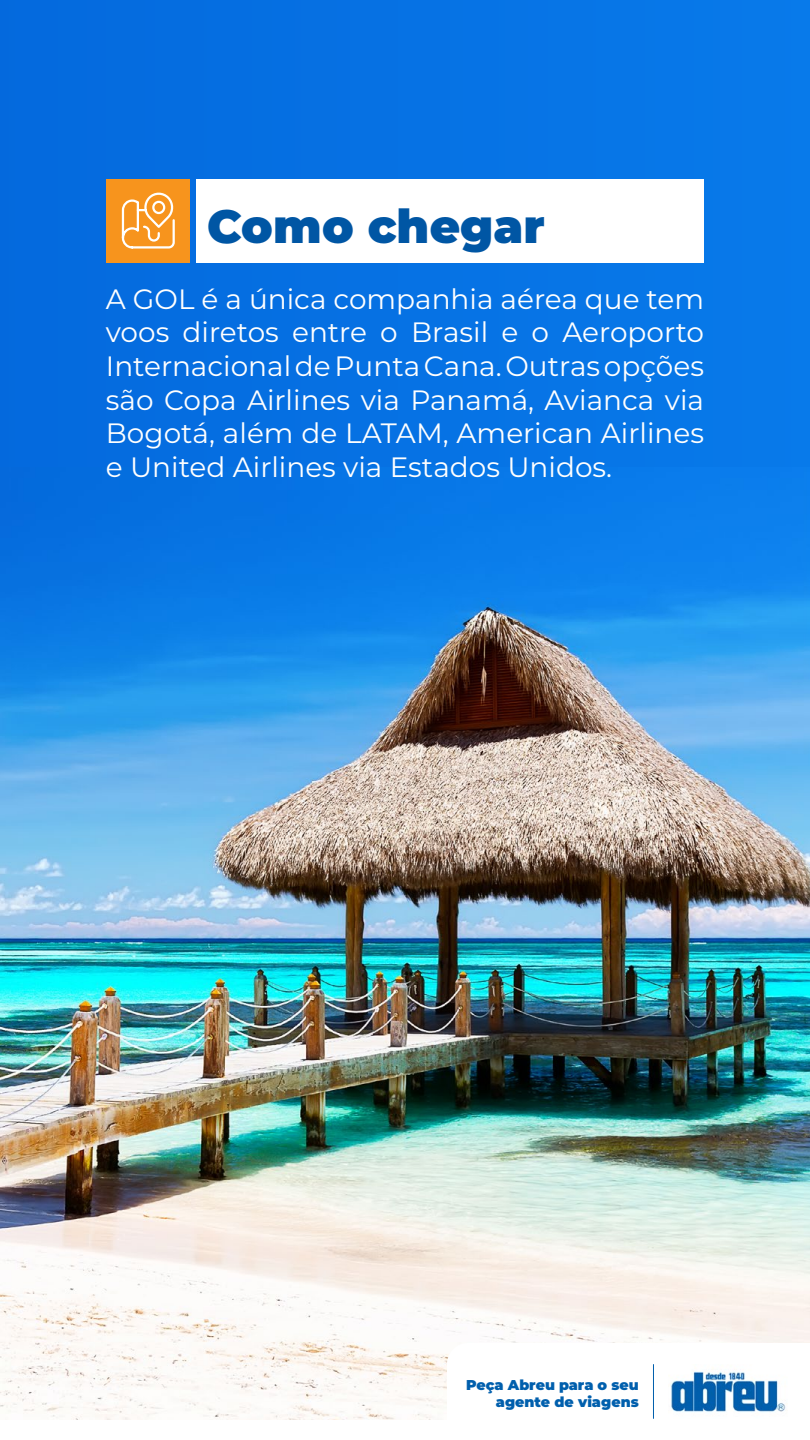
<style>
.page{position:relative;width:810px;height:1440px;background:#fff}
.page>*{position:absolute;margin:0;border:0;box-sizing:border-box;transform-origin:0 0}
.t1{font:900 46.72px "Montserrat";color:#0056a4}
.t2{font:27.97px/33.6px "Montserrat";color:#fff;text-align:justify}
.t3{font:900 14.25px/17.1px "Montserrat";color:#005fad;text-align:right}
</style>
<div class="page">
<div style="left:0;top:0;width:810px;height:510px;background:#0672e4"></div>
<img style="left:0;top:468px;width:810px;height:952px">
<div style="left:196px;top:179px;width:508px;height:83px;background:#fff"></div>
<div style="left:106px;top:179px;width:83px;height:83px;background:#f7941d"></div>
<svg style="left:121px;top:192px;width:54px;height:57px"></svg>
<svg style="left:447px;top:1343px;width:363px;height:77px"></svg>
<img style="left:668px;top:1364px;width:120px;height:55px">
<hr style="left:653px;top:1365px;width:1px;height:53px;background:#005fad">
<h1 class="t1" style="left:207px;top:191px;width:339px">Como chegar</h1>
<p class="t2" style="left:106px;top:281px;width:600px">A GOL é a única companhia aérea que tem voos diretos entre o Brasil e o Aeroporto Internacional de Punta Cana. Outras opções são Copa Airlines via Panamá, Avianca via Bogotá, além de LATAM, American Airlines e United Airlines via Estados Unidos.</p>
<p class="t3" style="left:466px;top:1375px;width:174px">Peça Abreu para o seu agente de viagens</p>
</div>
